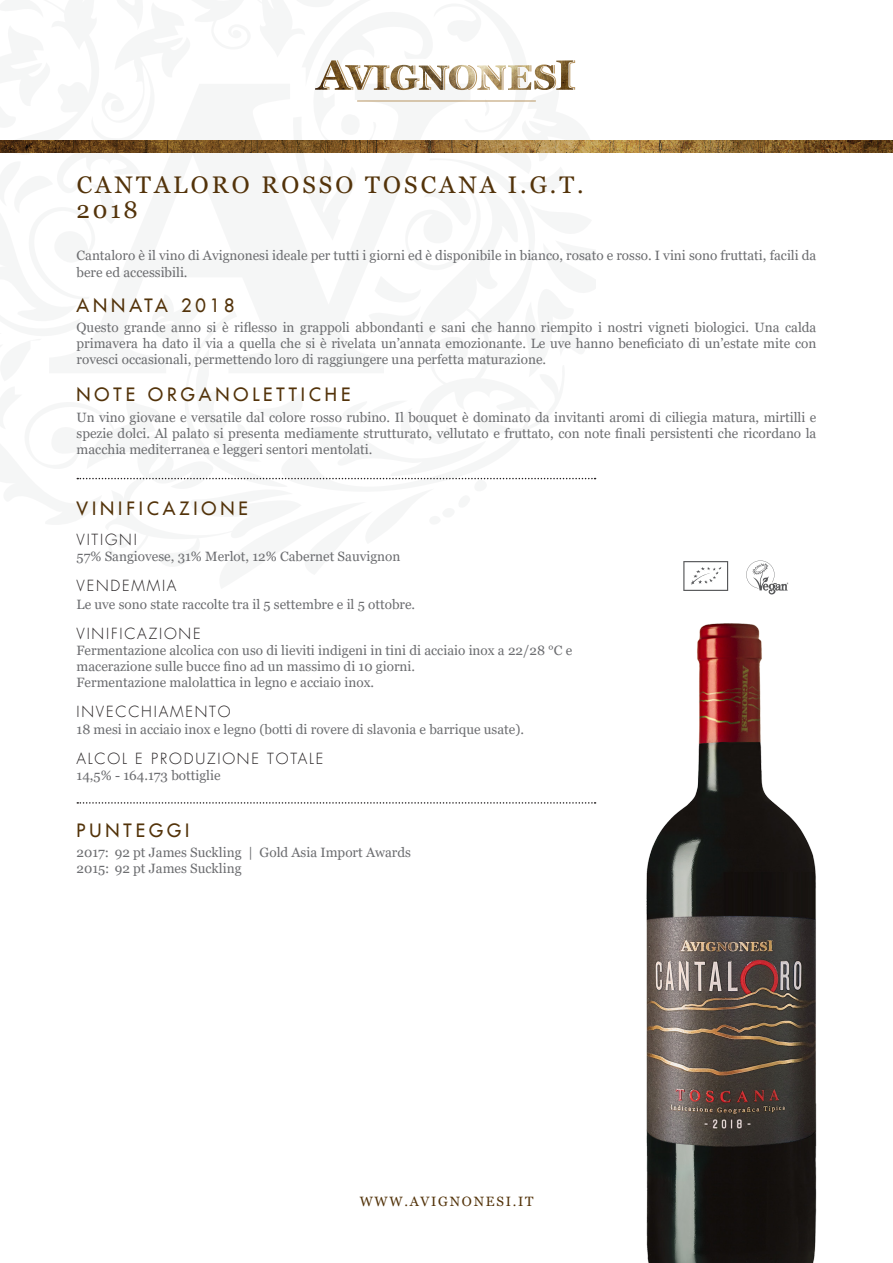
<style>
.page{position:relative;width:893px;height:1263px;background:#fff}
.page>*{position:absolute;margin:0;border:0;box-sizing:border-box;transform-origin:0 0}
.t1{font:24px/25.5px "Georgia";letter-spacing:.13em;color:#53330a}
.t2{font:18px "Futura LT";letter-spacing:.22em;color:#53330a}
.t3{font:300 15px "Futura LT";letter-spacing:.12em;color:#231f20}
.t4{font:13.5px/16.2px "Georgia";color:#6c6d70}
.t5{font:13.5px "Georgia";letter-spacing:.13em;color:#53330a}
</style>
<div class="page">
<img style="left:646px;top:623px;width:171px;height:640px">
<img style="left:0;top:140px;width:893px;height:13px">
<img style="left:315px;top:60px;width:254px;height:30px">
<svg style="left:384px;top:65px;width:5px;height:25px"></svg>
<svg style="left:324px;top:68px;width:7px;height:22px"></svg>
<svg style="left:337px;top:60px;width:37px;height:30px"></svg>
<svg style="left:398px;top:67px;width:5px;height:21px"></svg>
<svg style="left:468px;top:65px;width:9px;height:25px"></svg>
<svg style="left:569px;top:60px;width:6px;height:30px"></svg>
<svg style="left:414px;top:65px;width:5px;height:23px"></svg>
<svg style="left:426px;top:65px;width:23px;height:25px"></svg>
<svg style="left:484px;top:65px;width:22px;height:25px"></svg>
<svg style="left:457px;top:67px;width:4px;height:21px"></svg>
<svg style="left:519px;top:68px;width:1px;height:19px"></svg>
<svg style="left:531px;top:65px;width:25px;height:24px"></svg>
<hr style="left:357px;top:101px;width:179px;height:1px;background:#b99764">
<svg style="left:746px;top:560px;width:42px;height:35px"></svg>
<svg style="left:683px;top:561px;width:45px;height:30px"></svg>
<svg style="left:77px;top:478px;width:519px;height:1px"></svg>
<svg style="left:77px;top:802px;width:519px;height:2px"></svg>
<h1 class="t1" style="left:77px;top:172px;width:509px">CANTALORO ROSSO TOSCANA I.G.T.<br>2018</h1>
<p class="t4" style="left:77px;top:248px;width:741px">Cantaloro è il vino di Avignonesi ideale per tutti i giorni ed è disponibile in bianco, rosato e rosso. I vini sono fruttati, facili da bere ed accessibili.</p>
<h2 class="t2" style="left:77px;top:293px;width:159px">ANNATA 2018</h2>
<p class="t4" style="left:77px;top:320px;width:741px;text-align:justify">Questo grande anno si è riflesso in grappoli abbondanti e sani che hanno riempito i nostri vigneti biologici. Una calda primavera ha dato il via a quella che si è rivelata un’annata emozionante. Le uve hanno beneficiato di un’estate mite con rovesci occasionali, permettendo loro di raggiungere una perfetta maturazione.</p>
<h2 class="t2" style="left:77px;top:383px;width:275px">NOTE ORGANOLETTICHE</h2>
<p class="t4" style="left:77px;top:409px;width:741px;text-align:justify">Un vino giovane e versatile dal colore rosso rubino. Il bouquet è dominato da invitanti aromi di ciliegia matura, mirtilli e spezie dolci. Al palato si presenta mediamente strutturato, vellutato e fruttato, con note finali persistenti che ricordano la macchia mediterranea e leggeri sentori mentolati.</p>
<h2 class="t2" style="left:77px;top:496px;width:173px">VINIFICAZIONE</h2>
<p class="t3" style="left:77px;top:530px;width:62px">VITIGNI</p>
<p class="t4" style="left:77px;top:548px;width:325px">57% Sangiovese, 31% Merlot, 12% Cabernet Sauvignon</p>
<p class="t3" style="left:77px;top:576px;width:102px">VENDEMMIA</p>
<p class="t4" style="left:77px;top:596px;width:340px">Le uve sono state raccolte tra il 5 settembre e il 5 ottobre.</p>
<p class="t3" style="left:77px;top:624px;width:126px">VINIFICAZIONE</p>
<p class="t4" style="left:77px;top:642px;width:497px">Fermentazione alcolica con uso di lieviti indigeni in tini di acciaio inox a 22/28 °C e macerazione sulle bucce fino ad un massimo di 10 giorni.<br>Fermentazione malolattica in legno e acciaio inox.</p>
<p class="t3" style="left:77px;top:703px;width:156px">INVECCHIAMENTO</p>
<p class="t4" style="left:77px;top:721px;width:449px">18 mesi in acciaio inox e legno (botti di rovere di slavonia e barrique usate).</p>
<p class="t3" style="left:77px;top:749px;width:248px">ALCOL E PRODUZIONE TOTALE</p>
<p class="t4" style="left:77px;top:767px;width:146px">14,5% - 164.173 bottiglie</p>
<h2 class="t2" style="left:77px;top:818px;width:114px">PUNTEGGI</h2>
<p class="t4" style="left:77px;top:844px;width:336px">2017: 92 pt James Suckling | Gold Asia Import Awards<br>2015: 92 pt James Suckling</p>
<p class="t5" style="left:360px;top:1193px;width:175px">WWW.AVIGNONESI.IT</p>
</div>
